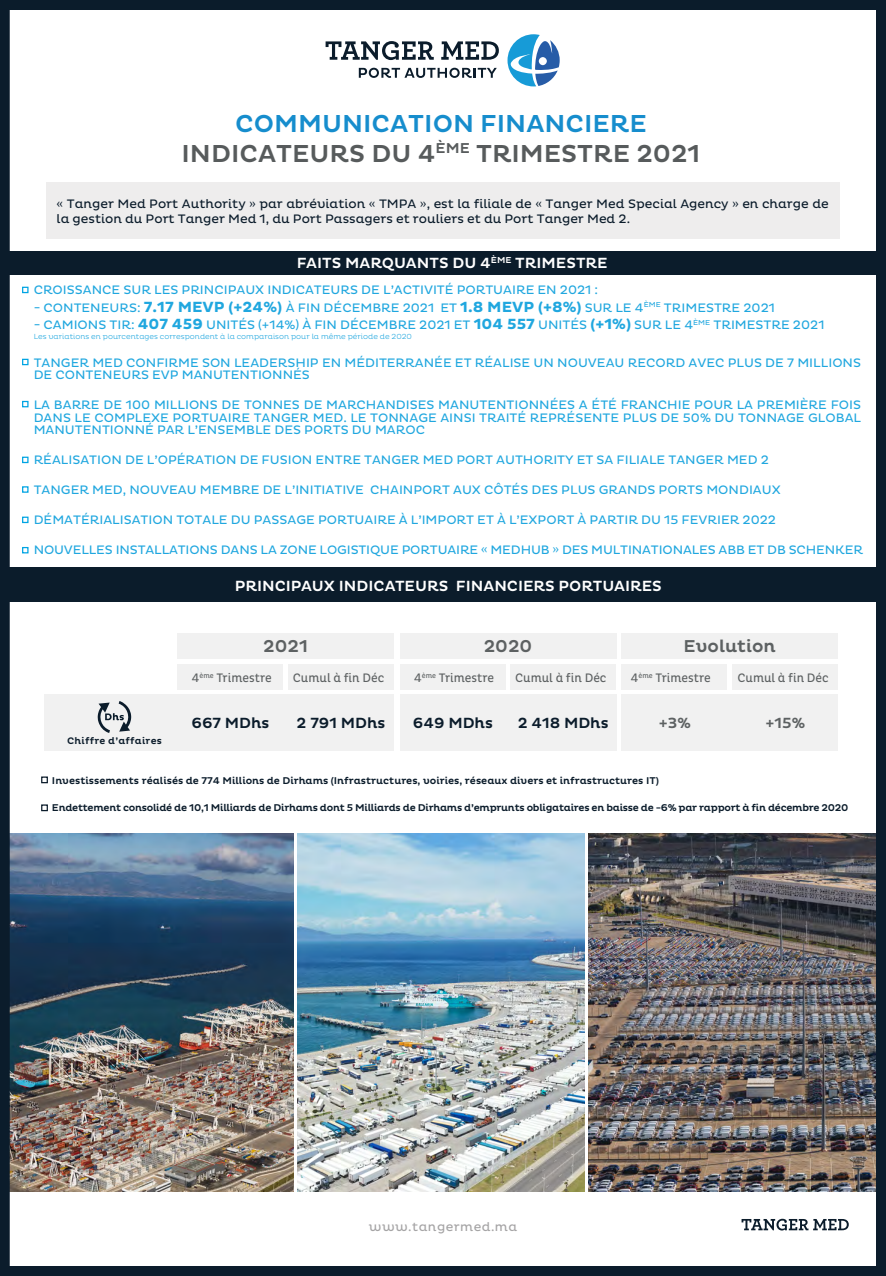
<style>
.page{position:relative;width:886px;height:1276px;background:#fff}
.page>*{position:absolute;margin:0;border:0;box-sizing:border-box;transform-origin:0 0}
.t1{font:500 25px/30px "Pluto";color:#575b5c;text-align:center}
.t2{font:500 17.5px "Pluto";color:#5d6162}
.t3{font:500 15px "Pluto";color:#fff}
.t4{font:500 15px "Pluto";color:#0b1c2b}
.t5{font:500 15px "Pluto";color:#5d6162}
.t6{font:12.5px/12.5px "Pluto";color:#20a7df}
.t7{font:12.5px/15px "Pluto";color:#0b1c2b}
.t8{font:12.5px "Pluto Cond";color:#5d6162}
.t9{font:12.5px "Pluto";letter-spacing:.035em;color:#a5a4a5}
.t10{font:500 10px "Pluto";letter-spacing:-.025em;color:#0b1c2b}
.t11{font:500 10px "Pluto";color:#0b1c2b}
.t12{font:500 9.62px "Pluto";letter-spacing:.025em;color:#0b1c2b}
.t13{font:300 7.5px "Pluto";color:#20a7df}
.s1{color:#168dcd}
.s2{font-weight:700;font-size:15px}
</style>
<div class="page">
<div style="left:46px;top:182px;width:794px;height:57px;background:#e9e8e8"></div>
<svg style="left:326px;top:41px;width:108px;height:19px"></svg>
<svg style="left:441px;top:41px;width:58px;height:19px"></svg>
<svg style="left:359px;top:68px;width:138px;height:10px"></svg>
<svg style="left:507px;top:34px;width:53px;height:52px"></svg>
<div style="left:10px;top:251px;width:871px;height:24px;background:#0b1c2b"></div>
<div style="left:6px;top:567px;width:875px;height:35px;background:#0b1c2b"></div>
<div style="left:22px;top:359px;width:7px;height:6px;border:1px solid #00a4e3"></div>
<div style="left:22px;top:287px;width:7px;height:6px;border:1px solid #00a4e3"></div>
<div style="left:22px;top:456px;width:7px;height:7px;border:1px solid #00a4e3"></div>
<div style="left:22px;top:401px;width:7px;height:6px;border:1px solid #00a4e3"></div>
<div style="left:22px;top:486px;width:7px;height:7px;border:1px solid #00a4e3"></div>
<div style="left:22px;top:516px;width:7px;height:7px;border:1px solid #00a4e3"></div>
<div style="left:22px;top:547px;width:7px;height:6px;border:1px solid #00a4e3"></div>
<div style="left:41px;top:776px;width:7px;height:7px;border:1px solid #0b1c2b"></div>
<div style="left:41px;top:804px;width:7px;height:7px;border:1px solid #0b1c2b"></div>
<svg style="left:741px;top:1218px;width:108px;height:12px"></svg>
<div style="left:177px;top:664px;width:106px;height:25px;background:#f1f1f1"></div>
<div style="left:288px;top:664px;width:106px;height:25px;background:#f1f1f1"></div>
<div style="left:177px;top:633px;width:217px;height:25px;background:#f1f1f1"></div>
<div style="left:400px;top:633px;width:216px;height:25px;background:#f1f1f1"></div>
<div style="left:44px;top:694px;width:350px;height:56px;background:#f1f1f1"></div>
<div style="left:400px;top:694px;width:216px;height:56px;background:#f1f1f1"></div>
<div style="left:400px;top:664px;width:105px;height:25px;background:#f1f1f1"></div>
<div style="left:510px;top:664px;width:106px;height:25px;background:#f1f1f1"></div>
<div style="left:621px;top:694px;width:217px;height:56px;background:#f1f1f1"></div>
<div style="left:621px;top:633px;width:217px;height:25px;background:#f1f1f1"></div>
<div style="left:621px;top:664px;width:106px;height:25px;background:#f1f1f1"></div>
<div style="left:732px;top:664px;width:106px;height:25px;background:#f1f1f1"></div>
<svg style="left:98px;top:701px;width:33px;height:32px"></svg>
<img style="left:297px;top:833px;width:288px;height:358px">
<img style="left:588px;top:833px;width:288px;height:358px">
<img style="left:10px;top:833px;width:284px;height:358px">
<div style="left:0;top:0;width:886px;height:10px;background:#0b1c2b"></div>
<div style="left:0;top:1266px;width:886px;height:10px;background:#0b1c2b"></div>
<svg style="left:0;top:10px;width:10px;height:1256px"></svg>
<div style="left:876px;top:9px;width:10px;height:1257px;background:#0b1c2b"></div>
<h1 class="t1" style="left:181px;top:109px;width:520px"><span class="s1">COMMUNICATION FINANCIERE<br></span>INDICATEURS DU 4<sup>ÈME</sup> TRIMESTRE 2021</h1>
<p class="t7" style="left:57px;top:197px;width:773px">« Tanger Med Port Authority » par abréviation « TMPA », est la filiale de « Tanger Med Special Agency » en charge de la gestion du Port Tanger Med 1, du Port Passagers et rouliers et du Port Tanger Med 2.</p>
<p class="t3" style="left:297px;top:255px;width:312px">FAITS MARQUANTS DU 4<sup>ÈME</sup> TRIMESTRE</p>
<p class="t6" style="left:34px;top:284px;width:566px">CROISSANCE SUR LES PRINCIPAUX INDICATEURS DE L’ACTIVITÉ PORTUAIRE EN 2021 :</p>
<p class="t6" style="left:34px;top:301px;width:743px">- CONTENEURS: <span class="s2">7.17 MEVP (+24%)</span> À FIN DÉCEMBRE 2021 ET <span class="s2">1.8 MEVP (+8%)</span> SUR LE 4<sup>ÈME</sup> TRIMESTRE 2021</p>
<p class="t6" style="left:34px;top:319px;width:792px">- CAMIONS TIR: <span class="s2">407 459</span> UNITÉS (+14%) À FIN DÉCEMBRE 2021 ET <span class="s2">104 557</span> UNITÉS <span class="s2">(+1%)</span> SUR LE 4<sup>ÈME</sup> TRIMESTRE 2021</p>
<p class="t13" style="left:34px;top:332px;width:380px">Les variations en pourcentages correspondent à la comparaison pour la même période de 2020</p>
<p class="t6" style="left:34px;top:356px;width:829px">TANGER MED CONFIRME SON LEADERSHIP EN MÉDITERRANÉE ET RÉALISE UN NOUVEAU RECORD AVEC PLUS DE 7 MILLIONS<br>DE CONTENEURS EVP MANUTENTIONNÉS</p>
<p class="t6" style="left:34px;top:399px;width:829px;text-align:justify">LA BARRE DE 100 MILLIONS DE TONNES DE MARCHANDISES MANUTENTIONNÉES A ÉTÉ FRANCHIE POUR LA PREMIÈRE FOIS DANS LE COMPLEXE PORTUAIRE TANGER MED. LE TONNAGE AINSI TRAITÉ REPRÉSENTE PLUS DE 50% DU TONNAGE GLOBAL MANUTENTIONNÉ PAR L’ENSEMBLE DES PORTS DU MAROC</p>
<p class="t6" style="left:34px;top:454px;width:737px">RÉALISATION DE L’OPÉRATION DE FUSION ENTRE TANGER MED PORT AUTHORITY ET SA FILIALE TANGER MED 2</p>
<p class="t6" style="left:34px;top:484px;width:748px">TANGER MED, NOUVEAU MEMBRE DE L’INITIATIVE CHAINPORT AUX CÔTÉS DES PLUS GRANDS PORTS MONDIAUX</p>
<p class="t6" style="left:34px;top:514px;width:744px">DÉMATÉRIALISATION TOTALE DU PASSAGE PORTUAIRE À L’IMPORT ET À L’EXPORT À PARTIR DU 15 FEVRIER 2022</p>
<p class="t6" style="left:34px;top:544px;width:831px">NOUVELLES INSTALLATIONS DANS LA ZONE LOGISTIQUE PORTUAIRE « MEDHUB » DES MULTINATIONALES ABB ET DB SCHENKER</p>
<p class="t3" style="left:235px;top:577px;width:429px">PRINCIPAUX INDICATEURS FINANCIERS PORTUAIRES</p>
<h2 class="t2" style="left:263px;top:636px;width:46px">2021</h2>
<h2 class="t2" style="left:484px;top:636px;width:50px">2020</h2>
<h2 class="t2" style="left:684px;top:636px;width:94px">Evolution</h2>
<p class="t8" style="left:192px;top:670px;width:81px">4<sup>ème</sup> Trimestre</p>
<p class="t8" style="left:293px;top:670px;width:93px">Cumul à fin Déc</p>
<p class="t8" style="left:515px;top:670px;width:93px">Cumul à fin Déc</p>
<p class="t8" style="left:631px;top:670px;width:81px">4<sup>ème</sup> Trimestre</p>
<p class="t8" style="left:737px;top:670px;width:93px">Cumul à fin Déc</p>
<p class="t8" style="left:414px;top:670px;width:81px">4<sup>ème</sup> Trimestre</p>
<p class="t12" style="left:67px;top:735px;width:96px">Chiffre d’affaires</p>
<p class="t4" style="left:191px;top:714px;width:79px">667 MDhs</p>
<p class="t4" style="left:297px;top:714px;width:90px">2 791 MDhs</p>
<p class="t4" style="left:413px;top:714px;width:82px">649 MDhs</p>
<p class="t4" style="left:518px;top:714px;width:92px">2 418 MDhs</p>
<p class="t5" style="left:659px;top:714px;width:33px">+3%</p>
<p class="t5" style="left:765px;top:714px;width:41px">+15%</p>
<p class="t11" style="left:52px;top:775px;width:608px">Investissements réalisés de 774 Millions de Dirhams (Infrastructures, voiries, réseaux divers et infrastructures IT)</p>
<p class="t10" style="left:52px;top:802px;width:798px">Endettement consolidé de 10,1 Milliards de Dirhams dont 5 Milliards de Dirhams d’emprunts obligataires en baisse de -6% par rapport à fin décembre 2020</p>
<p class="t9" style="left:369px;top:1219px;width:150px">www.tangermed.ma</p>
</div>
